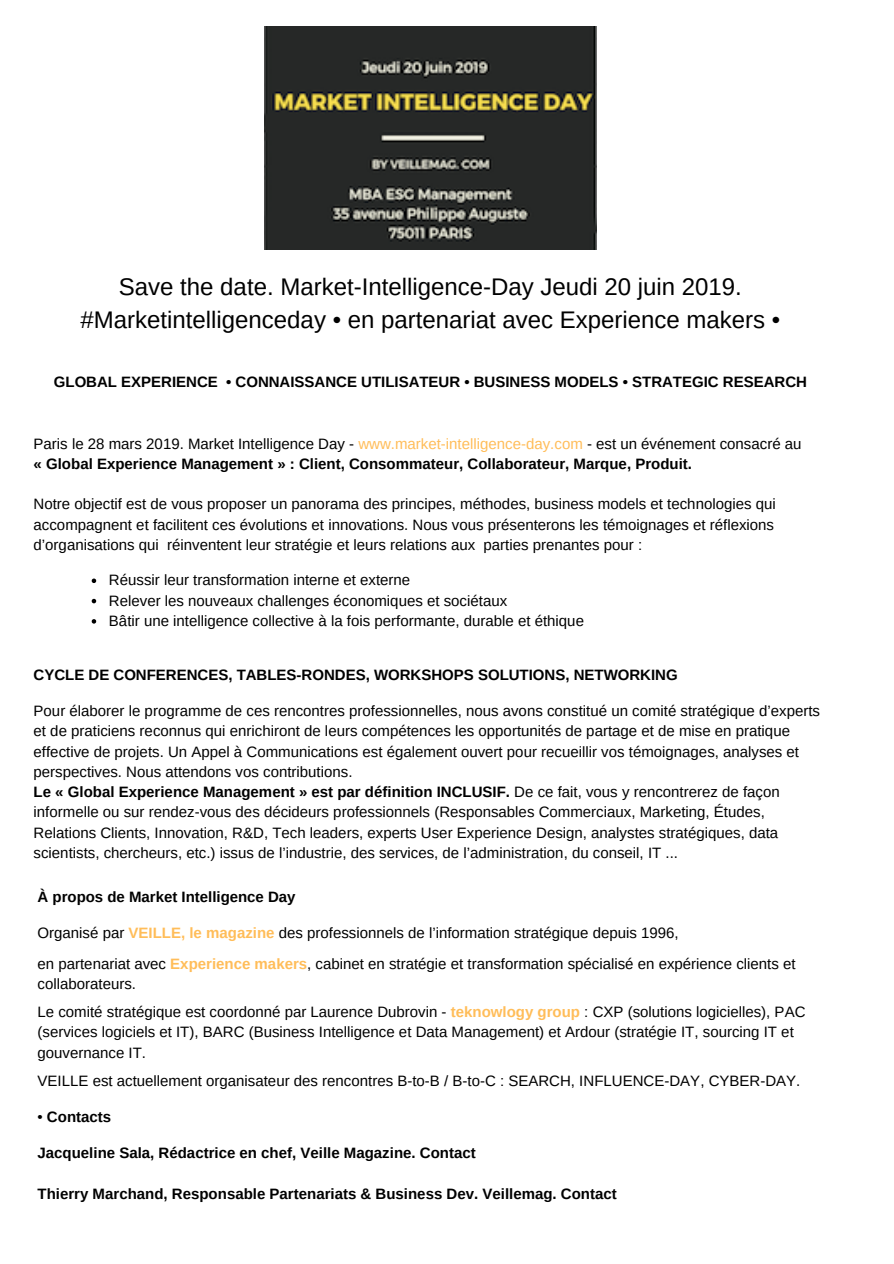
<style>
.page{position:relative;width:894px;height:1264px;background:#fff}
.page>*{position:absolute;margin:0;border:0;box-sizing:border-box;transform-origin:0 0}
.t1{font:24px/32.2px "Arimo";color:#000;text-align:center}
.t2{font:15px/20.2px "Arimo";color:#000}
.t3{font:700 15px/20.2px "Arimo";color:#000}
.s1{font-weight:400}
.s2{font-weight:400;color:#ffbd59}
.s3{font-weight:700}
.s4{font-weight:700;color:#ffbd59}
</style>
<div class="page">
<img style="left:264px;top:26px;width:332px;height:223px">
<svg style="left:92px;top:578px;width:4px;height:5px"></svg>
<svg style="left:92px;top:599px;width:4px;height:4px"></svg>
<svg style="left:92px;top:619px;width:4px;height:4px"></svg>
<h1 class="t1" style="left:80px;top:271px;width:701px">Save the date. Market-Intelligence-Day Jeudi 20 juin 2019. #Marketintelligenceday • en partenariat avec Experience makers •</h1>
<p class="t3" style="left:54px;top:372px;width:754px">GLOBAL EXPERIENCE • CONNAISSANCE UTILISATEUR • BUSINESS MODELS • STRATEGIC RESEARCH</p>
<p class="t3" style="left:34px;top:433px;width:769px"><span class="s1">Paris le 28 mars 2019. Market Intelligence Day -</span> <span class="s2">www.market-intelligence-day.com</span> <span class="s1">- est un événement consacré au </span>« Global Experience Management » : Client, Consommateur, Collaborateur, Marque, Produit.</p>
<p class="t2" style="left:34px;top:494px;width:743px;text-align:justify">Notre objectif est de vous proposer un panorama des principes, méthodes, business models et technologies qui accompagnent et facilitent ces évolutions et innovations. Nous vous présenterons les témoignages et réflexions d’organisations qui réinventent leur stratégie et leurs relations aux parties prenantes pour :</p>
<p class="t2" style="left:109px;top:570px;width:476px">Réussir leur transformation interne et externe<br>Relever les nouveaux challenges économiques et sociétaux<br>Bâtir une intelligence collective à la fois performante, durable et éthique</p>
<p class="t3" style="left:34px;top:664px;width:645px">CYCLE DE CONFERENCES, TABLES-RONDES, WORKSHOPS SOLUTIONS, NETWORKING</p>
<p class="t2" style="left:34px;top:700px;width:787px">Pour élaborer le programme de ces rencontres professionnelles, nous avons constitué un comité stratégique d’experts et de praticiens reconnus qui enrichiront de leurs compétences les opportunités de partage et de mise en pratique effective de projets. Un Appel à Communications est également ouvert pour recueillir vos témoignages, analyses et perspectives. Nous attendons vos contributions.<br><span class="s3">Le « Global Experience Management » est par définition INCLUSIF.</span> De ce fait, vous y rencontrerez de façon informelle ou sur rendez-vous des décideurs professionnels (Responsables Commerciaux, Marketing, Études, Relations Clients, Innovation, R&amp;D, Tech leaders, experts User Experience Design, analystes stratégiques, data scientists, chercheurs, etc.) issus de l’industrie, des services, de l’administration, du conseil, IT ...</p>
<p class="t3" style="left:38px;top:887px;width:259px">À propos de Market Intelligence Day</p>
<p class="t2" style="left:38px;top:922px;width:642px">Organisé par <span class="s4">VEILLE, le magazine</span> des professionnels de l’information stratégique depuis 1996,</p>
<p class="t2" style="left:38px;top:953px;width:759px">en partenariat avec <span class="s4">Experience makers</span>, cabinet en stratégie et transformation spécialisé en expérience clients et collaborateurs.</p>
<p class="t2" style="left:38px;top:1001px;width:769px">Le comité stratégique est coordonné par Laurence Dubrovin - <span class="s4">teknowlogy group</span> : CXP (solutions logicielles), PAC (services logiciels et IT), BARC (Business Intelligence et Data Management) et Ardour (stratégie IT, sourcing IT et gouvernance IT.</p>
<p class="t2" style="left:38px;top:1070px;width:764px">VEILLE est actuellement organisateur des rencontres B-to-B / B-to-C : SEARCH, INFLUENCE-DAY, CYBER-DAY.</p>
<p class="t3" style="left:38px;top:1106px;width:75px"><span class="s1">•</span> Contacts</p>
<p class="t3" style="left:38px;top:1142px;width:439px">Jacqueline Sala, Rédactrice en chef, Veille Magazine. Contact</p>
<p class="t3" style="left:38px;top:1183px;width:580px">Thierry Marchand, Responsable Partenariats &amp; Business Dev. Veillemag. Contact</p>
</div>
